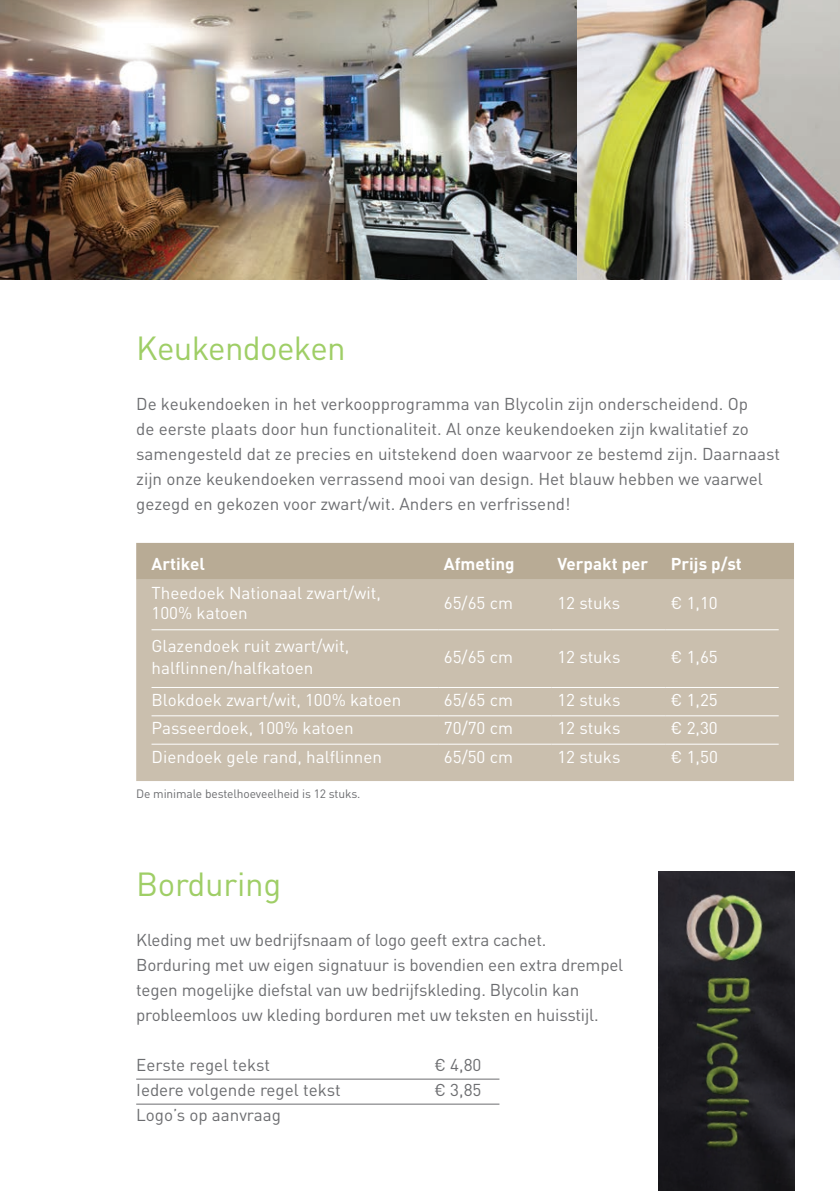
<style>
.page{position:relative;width:840px;height:1191px;background:#fff}
.page>*{position:absolute;margin:0;border:0;box-sizing:border-box;transform-origin:0 0}
.t1{font:33px "DINOT";letter-spacing:-.02em;color:#9fce66}
.t2{font:17px/25px "DINOT";color:#6c6d70}
.t3{font:17px/20px "DINOT";color:#fff}
.t4{font:700 17px "DINOT";color:#fff}
.t5{font:12px "DINOT";letter-spacing:-.01em;color:#6c6d70}
</style>
<div class="page">
<img style="left:576px;top:0;width:263px;height:280px">
<img style="left:0;top:0;width:576px;height:280px">
<hr style="left:136px;top:1078px;width:363px;height:1px;background:#6c6d70">
<hr style="left:136px;top:1103px;width:363px;height:1px;background:#6c6d70">
<div style="left:136px;top:543px;width:657px;height:37px;background:#b8ab95"></div>
<div style="left:136px;top:580px;width:657px;height:201px;background:#cabfae"></div>
<hr style="left:151px;top:629px;width:287px;height:1px;background:#fff">
<hr style="left:438px;top:629px;width:113px;height:1px;background:#fff">
<hr style="left:551px;top:629px;width:113px;height:1px;background:#fff">
<hr style="left:664px;top:629px;width:114px;height:1px;background:#fff">
<hr style="left:151px;top:687px;width:287px;height:1px;background:#fff">
<hr style="left:438px;top:687px;width:113px;height:1px;background:#fff">
<hr style="left:551px;top:687px;width:113px;height:1px;background:#fff">
<hr style="left:664px;top:687px;width:114px;height:1px;background:#fff">
<hr style="left:151px;top:715px;width:287px;height:1px;background:#fff">
<hr style="left:438px;top:715px;width:113px;height:1px;background:#fff">
<hr style="left:551px;top:715px;width:113px;height:1px;background:#fff">
<hr style="left:664px;top:715px;width:114px;height:1px;background:#fff">
<hr style="left:151px;top:743px;width:287px;height:1px;background:#fff">
<hr style="left:438px;top:743px;width:113px;height:1px;background:#fff">
<hr style="left:551px;top:743px;width:113px;height:1px;background:#fff">
<hr style="left:664px;top:743px;width:114px;height:1px;background:#fff">
<img style="left:658px;top:871px;width:136px;height:320px">
<h1 class="t1" style="left:136px;top:325px;width:211px">Keukendoeken</h1>
<p class="t2" style="left:136px;top:390px;width:645px">De keukendoeken in het verkoopprogramma van Blycolin zijn onderscheidend. Op<br>de eerste plaats door hun functionaliteit. Al onze keukendoeken zijn kwalitatief zo samengesteld dat ze precies en uitstekend doen waarvoor ze bestemd zijn. Daarnaast zijn onze keukendoeken verrassend mooi van design. Het blauw hebben we vaarwel gezegd en gekozen voor zwart/wit. Anders en verfrissend!</p>
<p class="t4" style="left:151px;top:552px;width:55px">Artikel</p>
<p class="t4" style="left:443px;top:552px;width:72px">Afmeting</p>
<p class="t4" style="left:557px;top:552px;width:92px">Verpakt per</p>
<p class="t4" style="left:670px;top:552px;width:72px">Prijs p/st</p>
<p class="t3" style="left:151px;top:582px;width:231px">Theedoek Nationaal zwart/wit,<br>100% katoen</p>
<p class="t3" style="left:443px;top:592px;width:71px">65/65 cm</p>
<p class="t3" style="left:557px;top:592px;width:64px">12 stuks</p>
<p class="t3" style="left:670px;top:592px;width:48px">€ 1,10</p>
<p class="t3" style="left:151px;top:634px;width:199px;line-height:22px">Glazendoek ruit zwart/wit, halflinnen/halfkatoen</p>
<p class="t3" style="left:443px;top:646px;width:71px">65/65 cm</p>
<p class="t3" style="left:557px;top:646px;width:64px">12 stuks</p>
<p class="t3" style="left:670px;top:646px;width:48px">€ 1,65</p>
<p class="t3" style="left:151px;top:689px;width:251px">Blokdoek zwart/wit, 100% katoen</p>
<p class="t3" style="left:443px;top:689px;width:71px">65/65 cm</p>
<p class="t3" style="left:557px;top:689px;width:64px">12 stuks</p>
<p class="t3" style="left:670px;top:689px;width:48px">€ 1,25</p>
<p class="t3" style="left:151px;top:717px;width:203px">Passeerdoek, 100% katoen</p>
<p class="t3" style="left:443px;top:717px;width:71px">70/70 cm</p>
<p class="t3" style="left:557px;top:717px;width:64px">12 stuks</p>
<p class="t3" style="left:670px;top:717px;width:48px">€ 2,30</p>
<p class="t3" style="left:151px;top:746px;width:232px">Diendoek gele rand, halflinnen</p>
<p class="t3" style="left:443px;top:746px;width:71px">65/50 cm</p>
<p class="t3" style="left:557px;top:746px;width:64px">12 stuks</p>
<p class="t3" style="left:670px;top:746px;width:48px">€ 1,50</p>
<p class="t5" style="left:136px;top:785px;width:226px">De minimale bestelhoeveelheid is 12 stuks.</p>
<h1 class="t1" style="left:136px;top:861px;width:146px">Borduring</h1>
<p class="t2" style="left:136px;top:926px;width:488px">Kleding met uw bedrijfsnaam of logo geeft extra cachet.<br>Borduring met uw eigen signatuur is bovendien een extra drempel tegen mogelijke diefstal van uw bedrijfskleding. Blycolin kan probleemloos uw kleding borduren met uw teksten en huisstijl.</p>
<p class="t2" style="left:136px;top:1051px;width:135px">Eerste regel tekst</p>
<p class="t2" style="left:434px;top:1051px;width:48px">€ 4,80</p>
<p class="t2" style="left:136px;top:1076px;width:206px">Iedere volgende regel tekst</p>
<p class="t2" style="left:434px;top:1076px;width:48px">€ 3,85</p>
<p class="t2" style="left:136px;top:1101px;width:146px">Logo’s op aanvraag</p>
</div>
